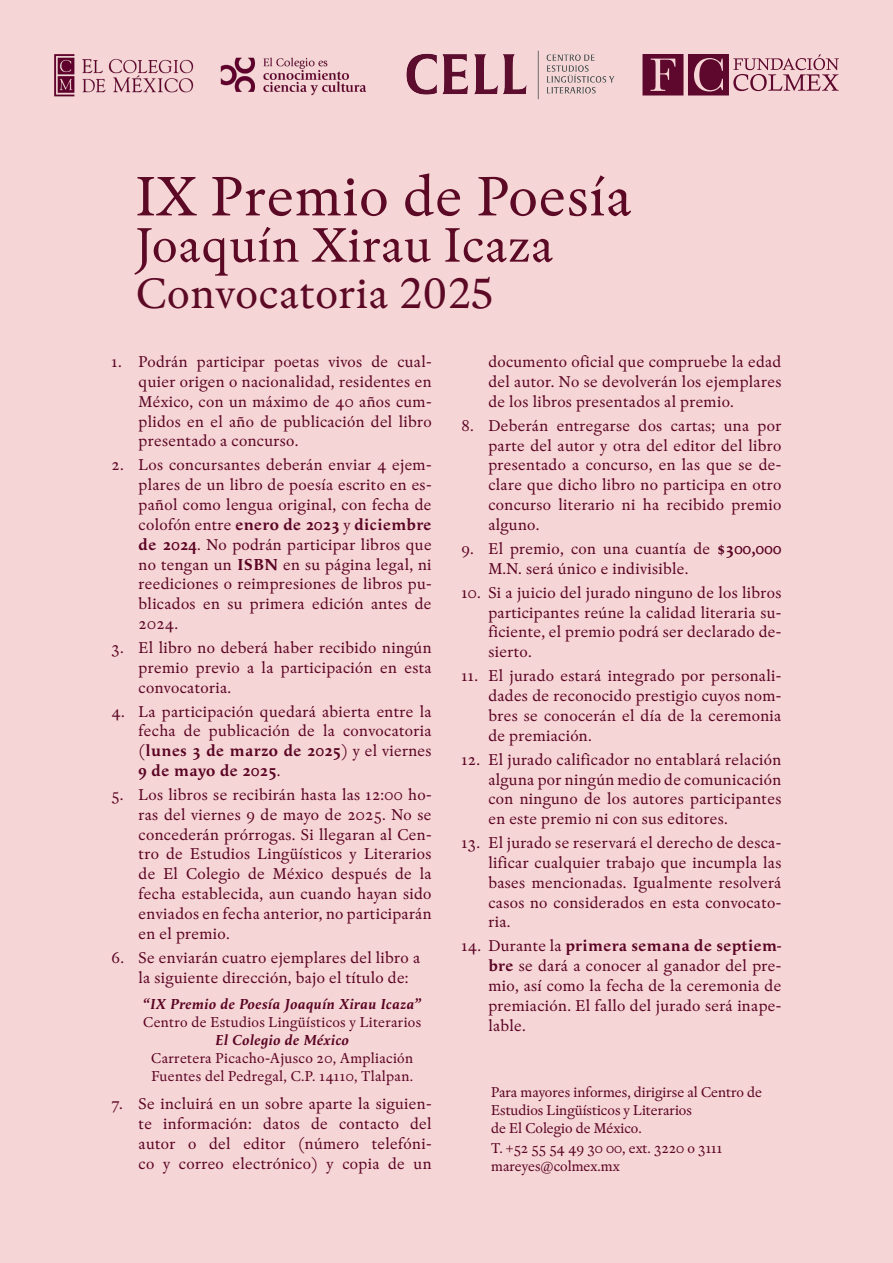
<style>
.page{position:relative;width:893px;height:1263px;background:#f6d5d6}
.page>*{position:absolute;margin:0;border:0;box-sizing:border-box;transform-origin:0 0}
.Cita{font:58.5px "Rongel";letter-spacing:.02em;color:#5b0925}
.Cita-2{font:51px "Rongel";letter-spacing:.02em;color:#5b0925}
.Cita-3{font:45px "Rongel";letter-spacing:.02em;color:#5b0925}
.t1{font:16.5px/19.8px "Rongel";letter-spacing:.02em;color:#5b0524;text-align:justify}
.Texto_independiente{font:15px/18px "Rongel";letter-spacing:.02em;color:#5b0524;text-align:center}
.Texto_independiente-2{font:15px/18px "Rongel";color:#5b0524}
.s1{font-family:"Apolline Std";font-weight:700}
.s2{font-family:"Apolline Std";font-weight:700;font-style:italic}
</style>
<div class="page">
<img style="left:54px;top:54px;width:313px;height:43px">
<img style="left:406px;top:50px;width:209px;height:50px">
<svg style="left:642px;top:54px;width:197px;height:41px"></svg>
<p class="Cita" style="left:136px;top:160px;width:497px">IX Premio de Poesía</p>
<p class="Cita-2" style="left:136px;top:214px;width:419px">Joaquín Xirau Icaza</p>
<p class="Cita-3" style="left:136px;top:266px;width:359px">Convocatoria 2025</p>
<p class="t1" style="left:139px;top:352px;width:295px;text-indent:-27px">1. Podrán participar poetas vivos de cual&shy;quier origen o nacionalidad, residentes en México, con un máximo de 40 años cum&shy;plidos en el año de publicación del libro presentado a concurso.</p>
<p class="t1" style="left:139px;top:456px;width:294px;text-indent:-27px">2. Los concursantes deberán enviar 4 ejem&shy;plares de un libro de poesía escrito en es&shy;pañol como lengua original, con fecha de colofón entre <span class="s1">enero de 2023</span> y <span class="s1">diciembre de 2024</span>. No podrán participar libros que no tengan un <span class="s1">ISBN</span> en su página legal, ni reediciones o reimpresiones de libros pu&shy;blicados en su primera edición antes de 2024.</p>
<p class="t1" style="left:139px;top:638px;width:294px;text-indent:-27px">3. El libro no deberá haber recibido ningún premio previo a la participación en esta convocatoria.</p>
<p class="t1" style="left:139px;top:702px;width:294px;text-indent:-27px">4. La participación quedará abierta entre la fecha de publicación de la convocatoria (<span class="s1">lunes 3 de marzo de 2025</span>) y el viernes <span class="s1">9 de mayo de 2025</span>.</p>
<p class="t1" style="left:139px;top:785px;width:294px;text-indent:-27px">5. Los libros se recibirán hasta las 12:00 ho&shy;ras del viernes 9 de mayo de 2025. No se concederán prórrogas. Si llegaran al Cen&shy;tro de Estudios Lingüísticos y Literarios de El Colegio de México después de la fecha establecida, aun cuando hayan sido enviados en fecha anterior, no participarán en el premio.</p>
<p class="t1" style="left:139px;top:948px;width:283px;text-indent:-27px">6. Se enviarán cuatro ejemplares del libro a la siguiente dirección, bajo el título de:</p>
<p class="Texto_independiente" style="left:143px;top:996px;width:280px"><span class="s2">“IX Premio de Poesía Joaquín Xirau Icaza” </span>Centro de Estudios Lingüísticos y Literarios <span class="s2">El Colegio de México<br></span>Carretera Picacho-Ajusco 20, Ampliación Fuentes del Pedregal, C.P. 14110, Tlalpan.</p>
<p class="t1" style="left:139px;top:1095px;width:294px;text-indent:-27px">7. Se incluirá en un sobre aparte la siguien&shy;te información: datos de contacto del autor o del editor (número telefóni&shy;co y correo electrónico) y copia de un</p>
<p class="t1" style="left:488px;top:352px;width:294px">documento oficial que compruebe la edad del autor. No se devolverán los ejemplares de los libros presentados al premio.</p>
<p class="t1" style="left:488px;top:416px;width:295px;text-indent:-27px">8. Deberán entregarse dos cartas; una por parte del autor y otra del editor del libro presentado a concurso, en las que se de&shy;clare que dicho libro no participa en otro concurso literario ni ha recibido premio alguno.</p>
<p class="t1" style="left:488px;top:539px;width:294px;text-indent:-27px">9. El premio, con una cuantía de <span class="s1">$300,000<br></span>M.N. será único e indivisible.</p>
<p class="t1" style="left:488px;top:583px;width:294px;text-indent:-27px">10. Si a juicio del jurado ninguno de los libros participantes reúne la calidad literaria su&shy;ficiente, el premio podrá ser declarado de&shy;sierto.</p>
<p class="t1" style="left:488px;top:666px;width:294px;text-indent:-27px">11. El jurado estará integrado por personali&shy;dades de reconocido prestigio cuyos nom&shy;bres se conocerán el día de la ceremonia de premiación.</p>
<p class="t1" style="left:488px;top:750px;width:294px;text-indent:-27px">12. El jurado calificador no entablará relación alguna por ningún medio de comunicación con ninguno de los autores participantes en este premio ni con sus editores.</p>
<p class="t1" style="left:488px;top:833px;width:294px;text-indent:-27px">13. El jurado se reservará el derecho de desca&shy;lificar cualquier trabajo que incumpla las bases mencionadas. Igualmente resolverá casos no considerados en esta convocato&shy;ria.</p>
<p class="t1" style="left:488px;top:937px;width:294px;text-indent:-27px">14. Durante la <span class="s1">primera semana de septiem&shy;bre</span> se dará a conocer al ganador del pre&shy;mio, así como la fecha de la ceremonia de premiación. El fallo del jurado será inape&shy;lable.</p>
<p class="Texto_independiente-2" style="left:491px;top:1083px;width:272px">Para mayores informes, dirigirse al Centro de<br>Estudios Lingüísticos y Literarios<br>de El Colegio de México.</p>
<p class="Texto_independiente-2" style="left:491px;top:1139px;width:233px">T. +52 55 54 49 30 00, ext. 3220 o 3111 mareyes@colmex.mx</p>
</div>
